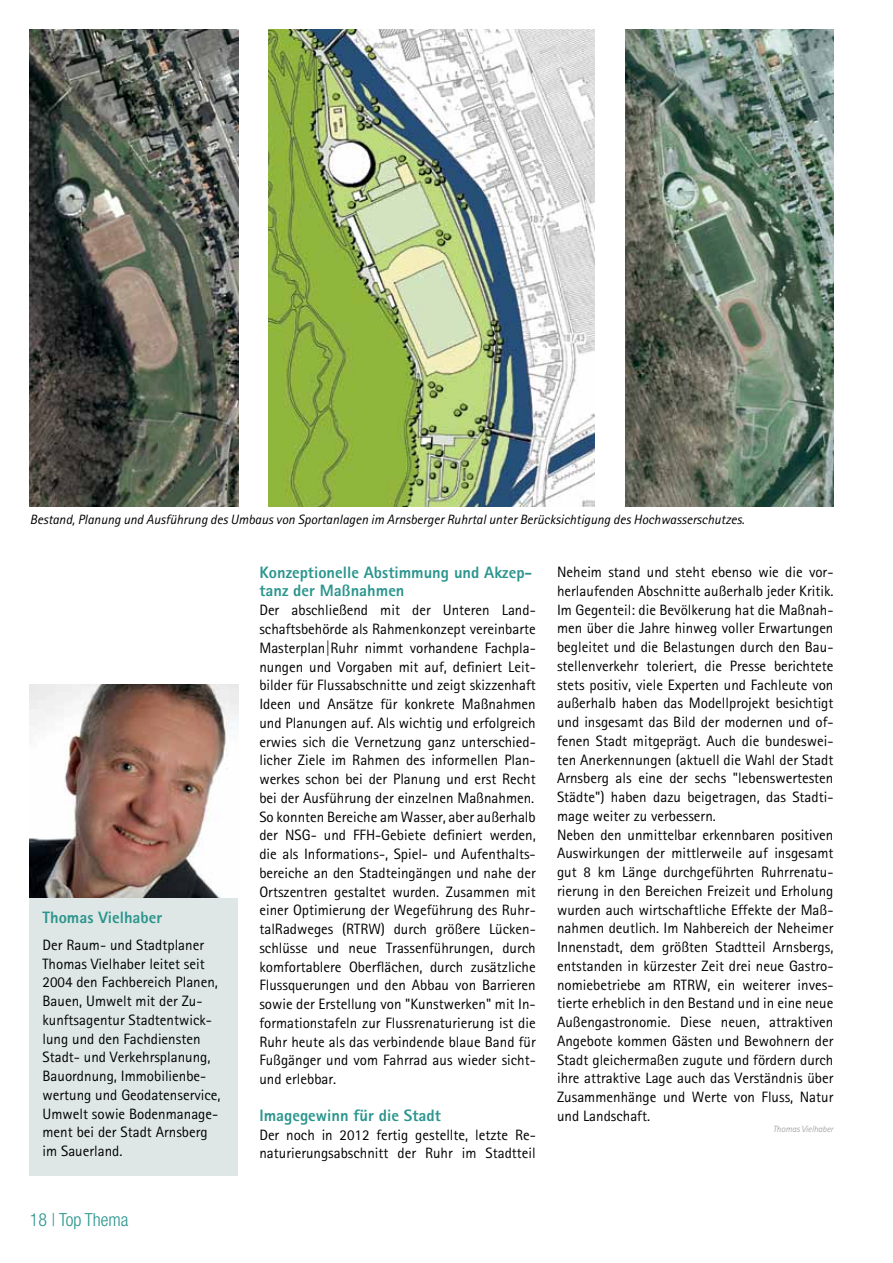
<style>
.page{position:relative;width:893px;height:1263px;background:#fff}
.page>*{position:absolute;margin:0;border:0;box-sizing:border-box;transform-origin:0 0}
.t1{font:300 condensed 18px "Helvetica Neue";color:#2b958d}
.t2{font:800 16.5px/18px "AT Rotis Sans Serif";color:#2b958d}
.t3{font:15px/18.8px "AT Rotis Sans Serif";color:#000}
.t4{font:italic 13.5px "AT Rotis Sans Serif";color:#000}
.t5{font:italic 300 9px "AT Rotis Sans Serif";color:#939598}
</style>
<div class="page">
<img style="left:269px;top:30px;width:326px;height:476px">
<img style="left:30px;top:30px;width:208px;height:476px">
<img style="left:625px;top:30px;width:208px;height:476px">
<div style="left:30px;top:897px;width:208px;height:278px;background:#dee7e6"></div>
<img style="left:30px;top:685px;width:208px;height:212px">
<p class="t4" style="left:30px;top:512px;width:716px">Bestand, Planung und Ausführung des Umbaus von Sportanlagen im Arnsberger Ruhrtal unter Berücksichtigung des Hochwasserschutzes.</p>
<p class="t2" style="left:259px;top:564px;width:274px">Konzeptionelle Abstimmung und Akzep&shy;tanz der Maßnahmen</p>
<p class="t3" style="left:259px;top:601px;width:278px;text-align:justify">Der abschließend mit der Unteren Land&shy;schaftsbehörde als Rahmenkonzept vereinbarte Masterplan|Ruhr nimmt vorhandene Fachpla&shy;nungen und Vorgaben mit auf, definiert Leit&shy;bilder für Flussabschnitte und zeigt skizzenhaft Ideen und Ansätze für konkrete Maßnahmen und Planungen auf. Als wichtig und erfolgreich erwies sich die Vernetzung ganz unterschied&shy;licher Ziele im Rahmen des informellen Plan&shy;werkes schon bei der Planung und erst Recht bei der Ausführung der einzelnen Maßnahmen.<br>So konnten Bereiche am Wasser, aber außerhalb der NSG- und FFH-Gebiete definiert werden, die als Informations-, Spiel- und Aufenthalts&shy;bereiche an den Stadteingängen und nahe der Ortszentren gestaltet wurden. Zusammen mit einer Optimierung der Wegeführung des Ruhr&shy;talRadweges (RTRW) durch größere Lücken&shy;schlüsse und neue Trassenführungen, durch komfortablere Oberflächen, durch zusätzliche Flussquerungen und den Abbau von Barrieren sowie der Erstellung von "Kunstwerken" mit In&shy;formationstafeln zur Flussrenaturierung ist die Ruhr heute als das verbindende blaue Band für Fußgänger und vom Fahrrad aus wieder sicht&shy;und erlebbar.</p>
<p class="t2" style="left:259px;top:1106px;width:183px">Imagegewinn für die Stadt</p>
<p class="t3" style="left:259px;top:1125px;width:278px">Der noch in 2012 fertig gestellte, letzte Re&shy;naturierungsabschnitt der Ruhr im Stadtteil</p>
<p class="t3" style="left:557px;top:562px;width:278px">Neheim stand und steht ebenso wie die vor&shy;herlaufenden Abschnitte außerhalb jeder Kritik.<br>Im Gegenteil: die Bevölkerung hat die Maßnah&shy;men über die Jahre hinweg voller Erwartungen begleitet und die Belastungen durch den Bau&shy;stellenverkehr toleriert, die Presse berichtete stets positiv, viele Experten und Fachleute von außerhalb haben das Modellprojekt besichtigt und insgesamt das Bild der modernen und of&shy;fenen Stadt mitgeprägt. Auch die bundeswei&shy;ten Anerkennungen (aktuell die Wahl der Stadt Arnsberg als eine der sechs "lebenswertesten Städte") haben dazu beigetragen, das Stadti&shy;mage weiter zu verbessern.<br>Neben den unmittelbar erkennbaren positiven Auswirkungen der mittlerweile auf insgesamt gut 8 km Länge durchgeführten Ruhrrenatu&shy;rierung in den Bereichen Freizeit und Erholung wurden auch wirtschaftliche Effekte der Maß&shy;nahmen deutlich. Im Nahbereich der Neheimer Innenstadt, dem größten Stadtteil Arnsbergs, entstanden in kürzester Zeit drei neue Gastro&shy;nomiebetriebe am RTRW, ein weiterer inves&shy;tierte erheblich in den Bestand und in eine neue Außengastronomie. Diese neuen, attraktiven Angebote kommen Gästen und Bewohnern der Stadt gleichermaßen zugute und fördern durch ihre attraktive Lage auch das Verständnis über Zusammenhänge und Werte von Fluss, Natur und Landschaft.</p>
<p class="t5" style="left:773px;top:1123px;width:62px">Thomas Vielhaber</p>
<p class="t2" style="left:43px;top:908px;width:121px">Thomas Vielhaber</p>
<p class="t3" style="left:43px;top:935px;width:179px">Der Raum- und Stadtplaner<br>Thomas Vielhaber leitet seit<br>2004 den Fachbereich Planen,<br>Bauen, Umwelt mit der Zu&shy;kunftsagentur Stadtentwick&shy;lung und den Fachdiensten<br>Stadt- und Verkehrsplanung,<br>Bauordnung, Immobilienbe&shy;wertung und Geodatenservice,<br>Umwelt sowie Bodenmanage&shy;ment bei der Stadt Arnsberg im Sauerland.</p>
<p class="t1" style="left:30px;top:1209px;width:100px">18 | Top Thema</p>
</div>
